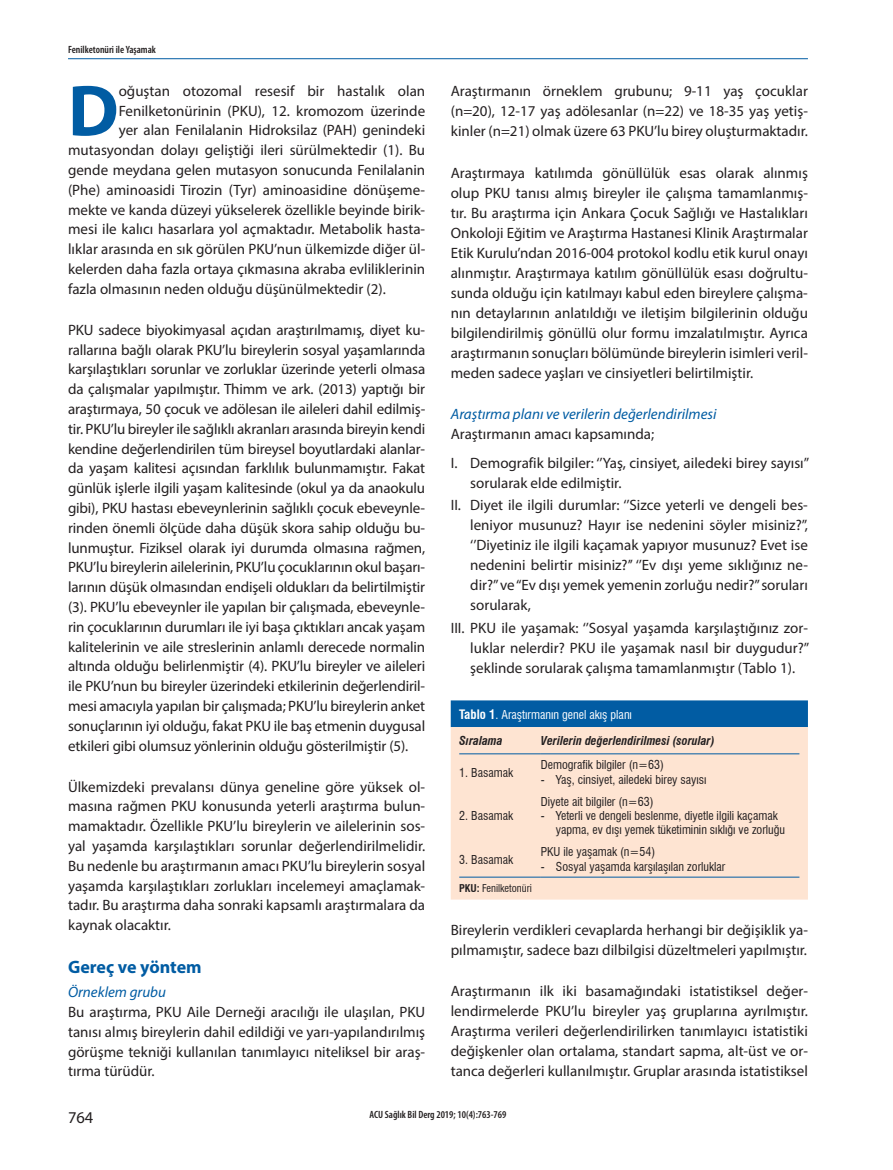
<style>
.page{position:relative;width:893px;height:1170px;background:#fff}
.page>*{position:absolute;margin:0;border:0;box-sizing:border-box;transform-origin:0 0}
.t1{font:700 72.9px "Myriad Pro";color:#015ca3}
.t2{font:700 18px "Myriad Pro";letter-spacing:-.005em;color:#015ca3}
.t3{font:16.5px "Myriad Pro";color:#231f20}
.t4{font:15px/19.8px "Myriad Pro";color:#231f20;text-align:justify}
.t5{font:italic 15px "Myriad Pro";color:#015ca3}
.t6{font:condensed 12px/14.4px "Swiss 721 BT";color:#231f20}
.t7{font:italic 700 condensed 12px "Swiss 721 BT";color:#231f20}
.t8{font:condensed 12px "Swiss 721 BT";color:#fff}
.t9{font:600 condensed 10.5px "Myriad Pro";color:#231f20}
.t10{font:condensed 10.5px "Swiss 721 BT";color:#231f20}
.s1{font-weight:700;font-size:12.75px}
.s2{font-weight:700}
</style>
<div class="page">
<hr style="left:68px;top:58px;width:740px;height:1px;background:#015ca3">
<div style="left:451px;top:700px;width:357px;height:27px;background:#015ca3"></div>
<div style="left:451px;top:727px;width:357px;height:172px;background:#fee4d2"></div>
<hr style="left:459px;top:753px;width:82px;height:1px;background:#015ca3">
<hr style="left:541px;top:753px;width:258px;height:1px;background:#015ca3">
<hr style="left:459px;top:876px;width:82px;height:1px;background:#015ca3">
<hr style="left:541px;top:876px;width:258px;height:1px;background:#015ca3">
<p class="t9" style="left:68px;top:44px;width:89px">Fenilketonüri ile Yaşamak</p>
<h1 class="t1" style="left:68px;top:63px;width:52px">D</h1>
<p class="t4" style="left:119px;top:81px;width:308px">oğuştan otozomal resesif bir hastalık olan</p>
<p class="t4" style="left:119px;top:101px;width:308px">Fenilketonürinin (PKU), 12. kromozom üzerinde</p>
<p class="t4" style="left:119px;top:120px;width:308px">yer alan Fenilalanin Hidroksilaz (PAH) genindeki</p>
<p class="t4" style="left:68px;top:140px;width:359px">mutasyondan dolayı geliştiği ileri sürülmektedir (1). Bu</p>
<p class="t4" style="left:68px;top:160px;width:359px">gende meydana gelen mutasyon sonucunda Fenilalanin</p>
<p class="t4" style="left:68px;top:179px;width:359px">(Phe) aminoasidi Tirozin (Tyr) aminoasidine dönüşeme-</p>
<p class="t4" style="left:68px;top:199px;width:359px">mekte ve kanda düzeyi yükselerek özellikle beyinde birik-</p>
<p class="t4" style="left:68px;top:219px;width:359px">mesi ile kalıcı hasarlara yol açmaktadır. Metabolik hasta-</p>
<p class="t4" style="left:68px;top:239px;width:359px">lıklar arasında en sık görülen PKU’nun ülkemizde diğer ül-</p>
<p class="t4" style="left:68px;top:259px;width:359px">kelerden daha fazla ortaya çıkmasına akraba evliliklerinin</p>
<p class="t4" style="left:68px;top:278px;width:319px">fazla olmasının neden olduğu düşünülmektedir (2).</p>
<p class="t4" style="left:68px;top:319px;width:359px">PKU sadece biyokimyasal açıdan araştırılmamış, diyet ku&shy;rallarına bağlı olarak PKU’lu bireylerin sosyal yaşamlarında karşılaştıkları sorunlar ve zorluklar üzerinde yeterli olmasa da çalışmalar yapılmıştır. Thimm ve ark. (2013) yaptığı bir araştırmaya, 50 çocuk ve adölesan ile aileleri dahil edilmiş&shy;tir. PKU’lu bireyler ile sağlıklı akranları arasında bireyin kendi kendine değerlendirilen tüm bireysel boyutlardaki alanlar&shy;da yaşam kalitesi açısından farklılık bulunmamıştır. Fakat günlük işlerle ilgili yaşam kalitesinde (okul ya da anaokulu gibi), PKU hastası ebeveynlerinin sağlıklı çocuk ebeveynle&shy;rinden önemli ölçüde daha düşük skora sahip olduğu bu&shy;lunmuştur. Fiziksel olarak iyi durumda olmasına rağmen, PKU’lu bireylerin ailelerinin, PKU’lu çocuklarının okul başarı&shy;larının düşük olmasından endişeli oldukları da belirtilmiştir (3). PKU’lu ebeveynler ile yapılan bir çalışmada, ebeveynle&shy;rin çocuklarının durumları ile iyi başa çıktıkları ancak yaşam kalitelerinin ve aile streslerinin anlamlı derecede normalin altında olduğu belirlenmiştir (4). PKU’lu bireyler ve aileleri ile PKU’nun bu bireyler üzerindeki etkilerinin değerlendiril&shy;mesi amacıyla yapılan bir çalışmada; PKU’lu bireylerin anket sonuçlarının iyi olduğu, fakat PKU ile baş etmenin duygusal etkileri gibi olumsuz yönlerinin olduğu gösterilmiştir (5).</p>
<p class="t4" style="left:68px;top:776px;width:359px">Ülkemizdeki prevalansı dünya geneline göre yüksek ol&shy;masına rağmen PKU konusunda yeterli araştırma bulun&shy;mamaktadır. Özellikle PKU’lu bireylerin ve ailelerinin sos&shy;yal yaşamda karşılaştıkları sorunlar değerlendirilmelidir.<br>Bu nedenle bu araştırmanın amacı PKU’lu bireylerin sosyal yaşamda karşılaştıkları zorlukları incelemeyi amaçlamak&shy;tadır. Bu araştırma daha sonraki kapsamlı araştırmalara da kaynak olacaktır.</p>
<p class="t2" style="left:68px;top:955px;width:135px">Gereç ve yöntem</p>
<p class="t5" style="left:68px;top:982px;width:99px">Örneklem grubu</p>
<p class="t4" style="left:68px;top:1001px;width:359px">Bu araştırma, PKU Aile Derneği aracılığı ile ulaşılan, PKU tanısı almış bireylerin dahil edildiği ve yarı-yapılandırılmış görüşme tekniği kullanılan tanımlayıcı niteliksel bir araş&shy;tırma türüdür.</p>
<p class="t4" style="left:451px;top:81px;width:359px">Araştırmanın örneklem grubunu; 9-11 yaş çocuklar (n=20), 12-17 yaş adölesanlar (n=22) ve 18-35 yaş yetiş&shy;kinler (n=21) olmak üzere 63 PKU’lu birey oluşturmaktadır.</p>
<p class="t4" style="left:451px;top:162px;width:359px">Araştırmaya katılımda gönüllülük esas olarak alınmış olup PKU tanısı almış bireyler ile çalışma tamamlanmış&shy;tır. Bu araştırma için Ankara Çocuk Sağlığı ve Hastalıkları Onkoloji Eğitim ve Araştırma Hastanesi Klinik Araştırmalar Etik Kurulu’ndan 2016-004 protokol kodlu etik kurul onayı alınmıştır. Araştırmaya katılım gönüllülük esası doğrultu&shy;sunda olduğu için katılmayı kabul eden bireylere çalışma&shy;nın detaylarının anlatıldığı ve iletişim bilgilerinin olduğu bilgilendirilmiş gönüllü olur formu imzalatılmıştır. Ayrıca araştırmanın sonuçları bölümünde bireylerin isimleri veril&shy;meden sadece yaşları ve cinsiyetleri belirtilmiştir.</p>
<p class="t5" style="left:451px;top:405px;width:267px">Araştırma planı ve verilerin değerlendirilmesi</p>
<p class="t4" style="left:451px;top:420px;width:360px;line-height:28.5px">Araştırmanın amacı kapsamında;<br>I. Demografik bilgiler: ‘’Yaş, cinsiyet, ailedeki birey sayısı’’</p>
<p class="t4" style="left:451px;top:471px;width:359px;line-height:22.2px;text-indent:20px">sorularak elde edilmiştir.<br>II. Diyet ile ilgili durumlar: ‘’Sizce yeterli ve dengeli bes-</p>
<p class="t4" style="left:470px;top:515px;width:339px">leniyor musunuz? Hayır ise nedenini söyler misiniz?’’, ‘’Diyetiniz ile ilgili kaçamak yapıyor musunuz? Evet ise nedenini belirtir misiniz?’’ ‘’Ev dışı yeme sıklığınız ne&shy;dir?’’ ve ‘‘Ev dışı yemek yemenin zorluğu nedir?’’ soruları sorularak,</p>
<p class="t4" style="left:470px;top:617px;width:340px;text-indent:-20px">III. PKU ile yaşamak: ‘’Sosyal yaşamda karşılaştığınız zor&shy;luklar nelerdir? PKU ile yaşamak nasıl bir duygudur?’’ şeklinde sorularak çalışma tamamlanmıştır (Tablo 1).</p>
<p class="t8" style="left:459px;top:707px;width:174px"><span class="s1">Tablo 1</span>. Araştırmanın genel akış planı</p>
<p class="t7" style="left:459px;top:733px;width:45px">Sıralama</p>
<p class="t7" style="left:541px;top:733px;width:175px">Verilerin değerlendirilmesi (sorular)</p>
<p class="t6" style="left:459px;top:765px;width:55px">1. Basamak</p>
<p class="t6" style="left:541px;top:757px;width:125px">Demografik bilgiler (n=63)</p>
<p class="t6" style="left:541px;top:772px;width:167px">- Yaş, cinsiyet, ailedeki birey sayısı</p>
<p class="t6" style="left:459px;top:808px;width:55px">2. Basamak</p>
<p class="t6" style="left:541px;top:794px;width:114px">Diyete ait bilgiler (n=63)</p>
<p class="t6" style="left:556px;top:808px;width:231px;text-indent:-15px">- Yeterli ve dengeli beslenme, diyetle ilgili kaçamak yapma, ev dışı yemek tüketiminin sıklığı ve zorluğu</p>
<p class="t6" style="left:459px;top:851px;width:55px">3. Basamak</p>
<p class="t6" style="left:541px;top:844px;width:116px">PKU ile yaşamak (n=54)</p>
<p class="t6" style="left:541px;top:859px;width:186px">- Sosyal yaşamda karşılaşılan zorluklar</p>
<p class="t10" style="left:459px;top:882px;width:74px"><span class="s2">PKU:</span> Fenilketonüri</p>
<p class="t4" style="left:451px;top:919px;width:359px">Bireylerin verdikleri cevaplarda herhangi bir değişiklik ya&shy;pılmamıştır, sadece bazı dilbilgisi düzeltmeleri yapılmıştır.</p>
<p class="t4" style="left:451px;top:980px;width:359px">Araştırmanın ilk iki basamağındaki istatistiksel değer&shy;lendirmelerde PKU’lu bireyler yaş gruplarına ayrılmıştır.<br>Araştırma verileri değerlendirilirken tanımlayıcı istatistiki değişkenler olan ortalama, standart sapma, alt-üst ve or&shy;tanca değerleri kullanılmıştır. Gruplar arasında istatistiksel</p>
<p class="t3" style="left:68px;top:1106px;width:27px">764</p>
<p class="t9" style="left:369px;top:1108px;width:138px">ACU Sağlık Bil Derg 2019; 10(4):763-769</p>
</div>
